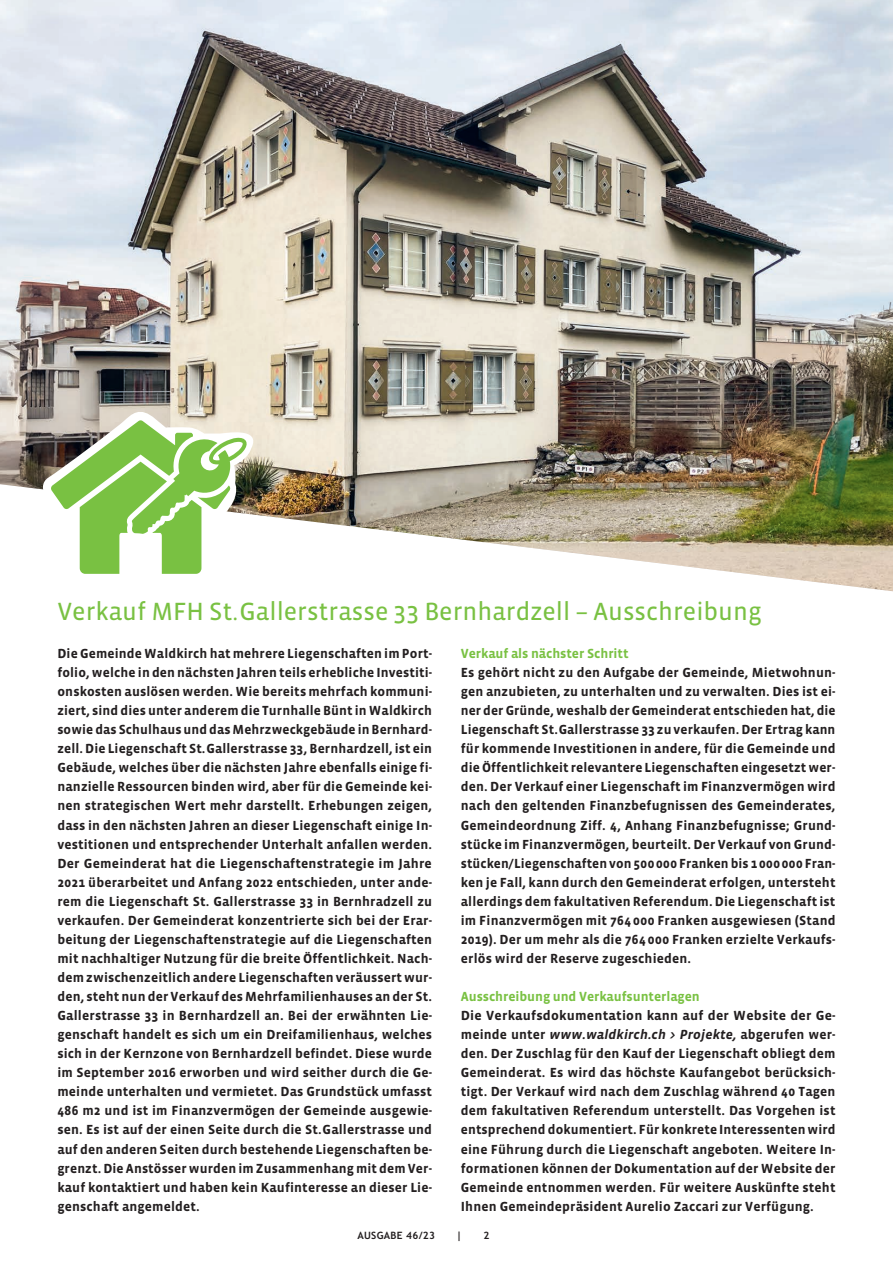
<style>
.page{position:relative;width:893px;height:1263px;background:#fff}
.page>*{position:absolute;margin:0;border:0;box-sizing:border-box;transform-origin:0 0}
.t1{font:25.5px "Vista Sans Reg";color:#79c142}
.t2{font:700 13.5px/19px "Vista Sans";letter-spacing:.01em;color:#231f20;text-align:justify}
.t3{font:700 13.5px "Vista Sans";letter-spacing:-.005em;color:#79c142}
.t4{font:700 10.2px "Trebuchet MS";letter-spacing:.03em;color:#231f20}
.s1{font-style:italic}
</style>
<div class="page">
<img style="left:0;top:0;width:893px;height:591px">
<svg style="left:33px;top:405px;width:230px;height:169px"></svg>
<h1 class="t1" style="left:57px;top:598px;width:706px">Verkauf MFH St.Gallerstrasse 33 Bernhardzell – Ausschreibung</h1>
<p class="t2" style="left:57px;top:644px;width:376px">Die Gemeinde Waldkirch hat mehrere Liegenschaften im Port&shy;folio, welche in den nächsten Jahren teils erhebliche Investiti&shy;onskosten auslösen werden. Wie bereits mehrfach kommuni&shy;ziert, sind dies unter anderem die Turnhalle Bünt in Waldkirch sowie das Schulhaus und das Mehrzweckgebäude in Bernhard&shy;zell. Die Liegenschaft St.Gallerstrasse 33, Bernhardzell, ist ein Gebäude, welches über die nächsten Jahre ebenfalls einige fi&shy;nanzielle Ressourcen binden wird, aber für die Gemeinde kei&shy;nen strategischen Wert mehr darstellt. Erhebungen zeigen, dass in den nächsten Jahren an dieser Liegenschaft einige In&shy;vestitionen und entsprechender Unterhalt anfallen werden.<br>Der Gemeinderat hat die Liegenschaftenstrategie im Jahre 2021 überarbeitet und Anfang 2022 entschieden, unter ande&shy;rem die Liegenschaft St. Gallerstrasse 33 in Bernhradzell zu verkaufen. Der Gemeinderat konzentrierte sich bei der Erar&shy;beitung der Liegenschaftenstrategie auf die Liegenschaften mit nachhaltiger Nutzung für die breite Öffentlichkeit. Nach&shy;dem zwischenzeitlich andere Liegenschaften veräussert wur&shy;den, steht nun der Verkauf des Mehrfamilienhauses an der St.<br>Gallerstrasse 33 in Bernhardzell an. Bei der erwähnten Lie&shy;genschaft handelt es sich um ein Dreifamilienhaus, welches sich in der Kernzone von Bernhardzell befindet. Diese wurde im September 2016 erworben und wird seither durch die Ge&shy;meinde unterhalten und vermietet. Das Grundstück umfasst 486 m2 und ist im Finanzvermögen der Gemeinde ausgewie&shy;sen. Es ist auf der einen Seite durch die St.Gallerstrasse und auf den anderen Seiten durch bestehende Liegenschaften be&shy;grenzt. Die Anstösser wurden im Zusammenhang mit dem Ver&shy;kauf kontaktiert und haben kein Kaufinteresse an dieser Lie&shy;genschaft angemeldet.</p>
<p class="t3" style="left:461px;top:646px;width:169px">Verkauf als nächster Schritt</p>
<p class="t2" style="left:461px;top:663px;width:376px">Es gehört nicht zu den Aufgabe der Gemeinde, Mietwohnun&shy;gen anzubieten, zu unterhalten und zu verwalten. Dies ist ei&shy;ner der Gründe, weshalb der Gemeinderat entschieden hat, die Liegenschaft St.Gallerstrasse 33 zu verkaufen. Der Ertrag kann für kommende Investitionen in andere, für die Gemeinde und die Öffentlichkeit relevantere Liegenschaften eingesetzt wer&shy;den. Der Verkauf einer Liegenschaft im Finanzvermögen wird nach den geltenden Finanzbefugnissen des Gemeinderates, Gemeindeordnung Ziff. 4, Anhang Finanzbefugnisse; Grund&shy;stücke im Finanzvermögen, beurteilt. Der Verkauf von Grund&shy;stücken/Liegenschaften von 500 000 Franken bis 1 000 000 Fran&shy;ken je Fall, kann durch den Gemeinderat erfolgen, untersteht allerdings dem fakultativen Referendum. Die Liegenschaft ist im Finanzvermögen mit 764 000 Franken ausgewiesen (Stand 2019). Der um mehr als die 764 000 Franken erzielte Verkaufs&shy;erlös wird der Reserve zugeschieden.</p>
<p class="t3" style="left:461px;top:989px;width:240px">Ausschreibung und Verkaufsunterlagen</p>
<p class="t2" style="left:461px;top:1006px;width:376px">Die Verkaufsdokumentation kann auf der Website der Ge&shy;meinde unter <span class="s1">www.waldkirch.ch &gt; Projekte,</span> abgerufen wer&shy;den. Der Zuschlag für den Kauf der Liegenschaft obliegt dem Gemeinderat. Es wird das höchste Kaufangebot berücksich&shy;tigt. Der Verkauf wird nach dem Zuschlag während 40 Tagen dem fakultativen Referendum unterstellt. Das Vorgehen ist entsprechend dokumentiert. Für konkrete Interessenten wird eine Führung durch die Liegenschaft angeboten. Weitere In&shy;formationen können der Dokumentation auf der Website der Gemeinde entnommen werden. Für weitere Auskünfte steht Ihnen Gemeindepräsident Aurelio Zaccari zur Verfügung.</p>
<p class="t4" style="left:357px;top:1229px;width:79px">AUSGABE 46/23</p>
<p class="t4" style="left:456px;top:1229px;width:7px">|</p>
<p class="t4" style="left:483px;top:1229px;width:7px">2</p>
</div>
